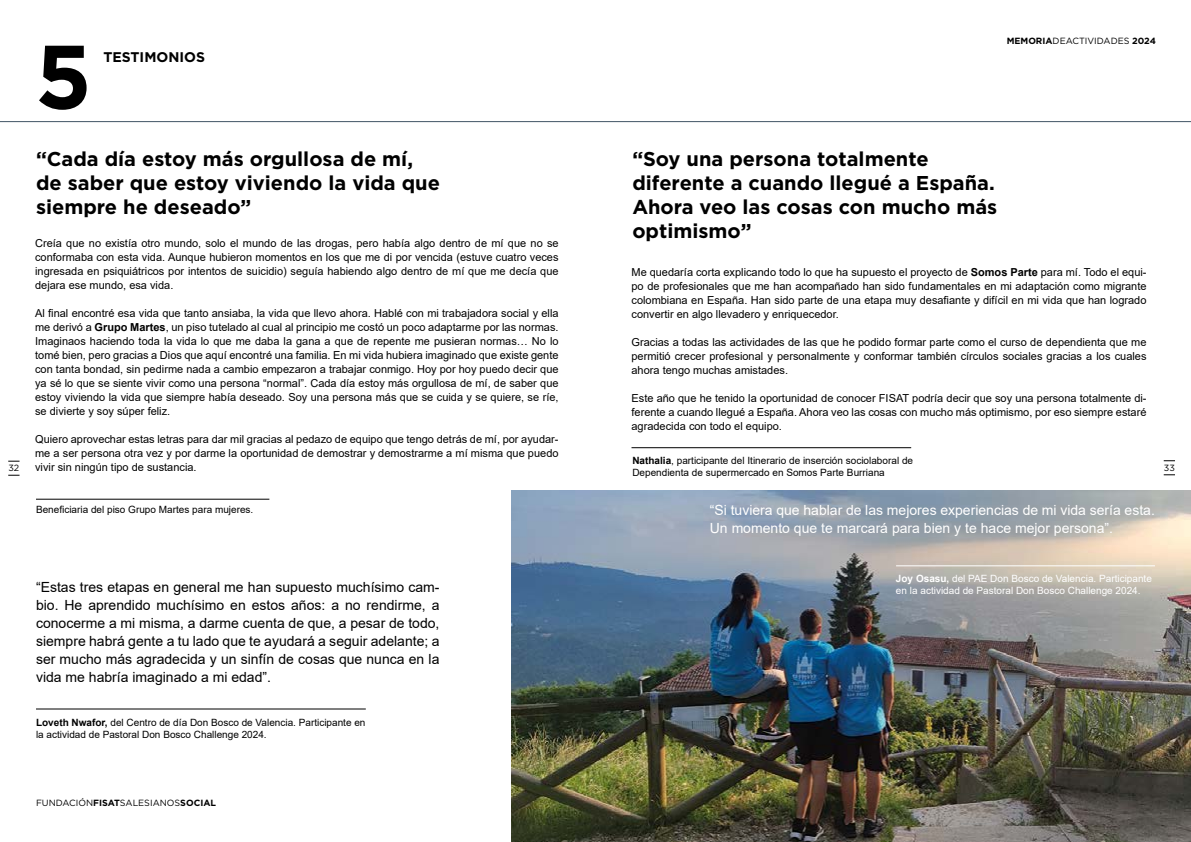
<style>
.page{position:relative;width:1191px;height:842px;background:#fff}
.page>*{position:absolute;margin:0;border:0;box-sizing:border-box;transform-origin:0 0}
.t1{font:700 90px "Gotham";color:#000}
.t2{font:700 20px/24px "Gotham";color:#000}
.t3{font:14px/18px "Arial";color:#000;text-align:justify}
.t4{font:14px/18px "Arial";color:#fff}
.t5{font:700 14px "Gotham";color:#000}
.t6{font:11px/14px "Arial";color:#000;text-align:justify}
.t7{font:10px/12px "Arial";color:#000}
.t8{font:10px/12px "Arial";color:#fff}
.t9{font:9px "Gotham";color:#000}
.s1{font-weight:700}
</style>
<div class="page">
<svg style="left:8px;top:461px;width:12px;height:1px"></svg>
<svg style="left:8px;top:475px;width:12px;height:1px"></svg>
<svg style="left:1163px;top:460px;width:12px;height:1px"></svg>
<svg style="left:1163px;top:474px;width:12px;height:1px"></svg>
<img style="left:511px;top:490px;width:680px;height:352px">
<hr style="left:0;top:121px;width:1191px;height:1px;background:#415464">
<hr style="left:36px;top:499px;width:233px;height:1px;background:#000">
<hr style="left:36px;top:709px;width:330px;height:1px;background:#000">
<hr style="left:896px;top:566px;width:259px;height:1px;background:#fff">
<hr style="left:631px;top:447px;width:280px;height:1px;background:#000">
<h1 class="t1" style="left:35px;top:17px;width:58px">5</h1>
<p class="t5" style="left:103px;top:48px;width:103px">TESTIMONIOS</p>
<p class="t9" style="left:1006px;top:35px;width:151px"><span class="s1">MEMORIA</span>DEACTIVIDADES <span class="s1">2024</span></p>
<h2 class="t2" style="left:36px;top:147px;width:405px">“Cada día estoy más orgullosa de mí, de saber que estoy viviendo la vida que siempre he deseado”</h2>
<h2 class="t2" style="left:632px;top:147px;width:366px">“Soy una persona totalmente diferente a cuando llegué a España.<br>Ahora veo las cosas con mucho más optimismo”</h2>
<p class="t6" style="left:35px;top:236px;width:525px">Creía que no existía otro mundo, solo el mundo de las drogas, pero había algo dentro de mí que no se conformaba con esta vida. Aunque hubieron momentos en los que me di por vencida (estuve cuatro veces ingresada en psiquiátricos por intentos de suicidio) seguía habiendo algo dentro de mí que me decía que dejara ese mundo, esa vida.</p>
<p class="t6" style="left:35px;top:306px;width:525px">Al final encontré esa vida que tanto ansiaba, la vida que llevo ahora. Hablé con mi trabajadora social y ella me derivó a <span class="s1">Grupo Martes</span>, un piso tutelado al cual al principio me costó un poco adaptarme por las normas.<br>Imaginaos haciendo toda la vida lo que me daba la gana a que de repente me pusieran normas… No lo tomé bien, pero gracias a Dios que aquí encontré una familia. En mi vida hubiera imaginado que existe gente con tanta bondad, sin pedirme nada a cambio empezaron a trabajar conmigo. Hoy por hoy puedo decir que ya sé lo que se siente vivir como una persona “normal”. Cada día estoy más orgullosa de mí, de saber que estoy viviendo la vida que siempre había deseado. Soy una persona más que se cuida y se quiere, se ríe, se divierte y soy súper feliz.</p>
<p class="t6" style="left:35px;top:432px;width:525px">Quiero aprovechar estas letras para dar mil gracias al pedazo de equipo que tengo detrás de mí, por ayudar&shy;me a ser persona otra vez y por darme la oportunidad de demostrar y demostrarme a mí misma que puedo vivir sin ningún tipo de sustancia.</p>
<p class="t6" style="left:631px;top:265px;width:516px">Me quedaría corta explicando todo lo que ha supuesto el proyecto de <span class="s1">Somos Parte</span> para mí. Todo el equi&shy;po de profesionales que me han acompañado han sido fundamentales en mi adaptación como migrante colombiana en España. Han sido parte de una etapa muy desafiante y difícil en mi vida que han logrado convertir en algo llevadero y enriquecedor.</p>
<p class="t6" style="left:631px;top:335px;width:516px">Gracias a todas las actividades de las que he podido formar parte como el curso de dependienta que me permitió crecer profesional y personalmente y conformar también círculos sociales gracias a los cuales ahora tengo muchas amistades.</p>
<p class="t6" style="left:631px;top:391px;width:516px">Este año que he tenido la oportunidad de conocer FISAT podría decir que soy una persona totalmente di&shy;ferente a cuando llegué a España. Ahora veo las cosas con mucho más optimismo, por eso siempre estaré agradecida con todo el equipo.</p>
<p class="t7" style="left:632px;top:455px;width:282px"><span class="s1">Nathalia</span>, participante del Itinerario de inserción sociolaboral de<br>Dependienta de supermercado en Somos Parte Burriana</p>
<p class="t9" style="left:8px;top:462px;width:12px">32</p>
<p class="t9" style="left:1163px;top:462px;width:13px">33</p>
<p class="t7" style="left:36px;top:504px;width:219px">Beneficiaria del piso Grupo Martes para mujeres.</p>
<p class="t4" style="left:710px;top:501px;width:446px">“Si tuviera que hablar de las mejores experiencias de mi vida sería esta.<br>Un momento que te marcará para bien y te hace mejor persona”.</p>
<p class="t3" style="left:36px;top:578px;width:405px">“Estas tres etapas en general me han supuesto muchísimo cam&shy;bio. He aprendido muchísimo en estos años: a no rendirme, a conocerme a mi misma, a darme cuenta de que, a pesar de todo, siempre habrá gente a tu lado que te ayudará a seguir adelante; a ser mucho más agradecida y un sinfín de cosas que nunca en la vida me habría imaginado a mi edad”.</p>
<p class="t7" style="left:36px;top:716px;width:331px"><span class="s1">Loveth Nwafor,</span> del Centro de día Don Bosco de Valencia. Participante en la actividad de Pastoral Don Bosco Challenge 2024.</p>
<p class="t9" style="left:36px;top:797px;width:181px">FUNDACIÓN<span class="s1">FISAT</span>SALESIANOS<span class="s1">SOCIAL</span></p>
<p class="t8" style="left:896px;top:573px;width:257px"><span class="s1">Joy Osasu,</span> del PAE Don Bosco de Valencia. Participante en la actividad de Pastoral Don Bosco Challenge 2024.</p>
</div>
